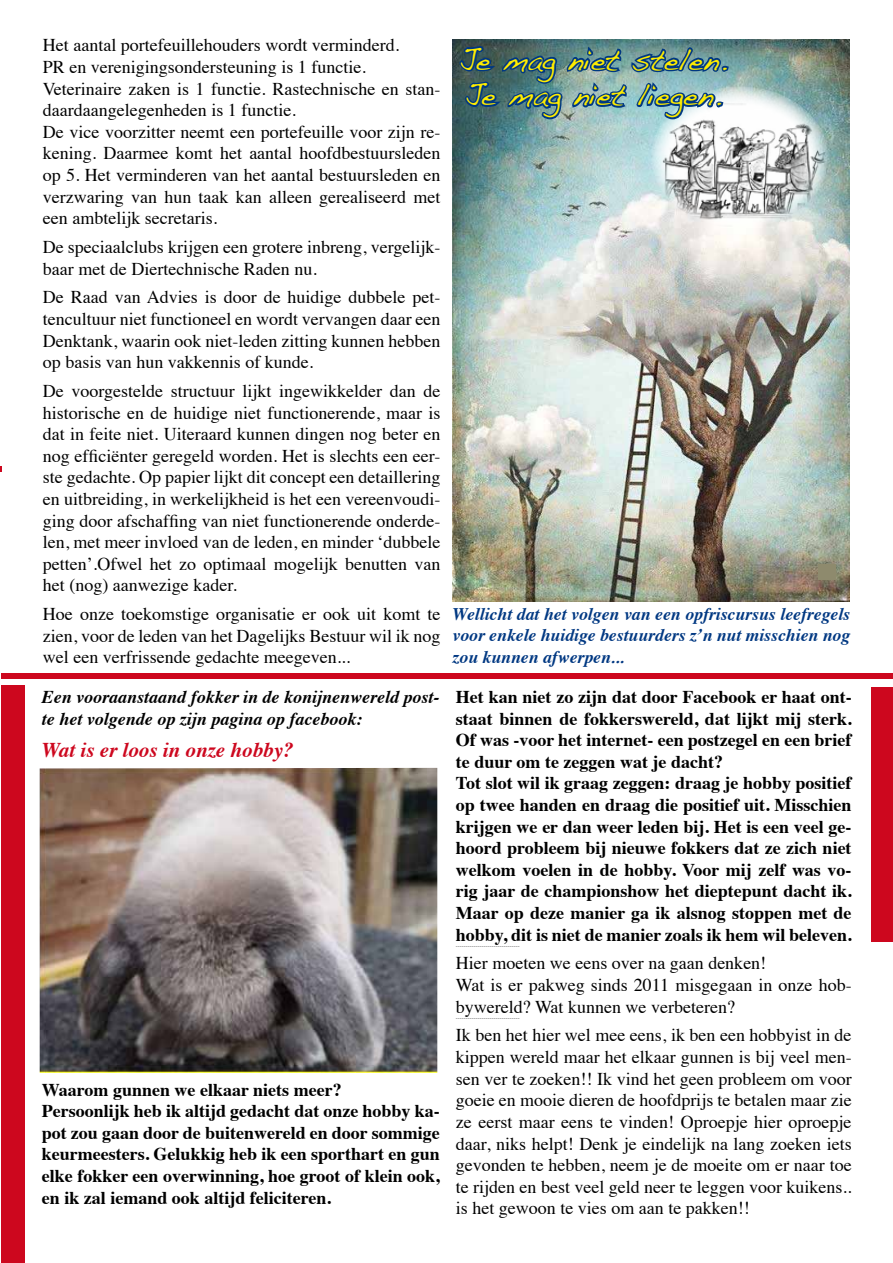
<style>
.page{position:relative;width:893px;height:1263px;background:#fff}
.page>*{position:absolute;margin:0;border:0;box-sizing:border-box;transform-origin:0 0}
.t1{font:29.7px/35.7px "Handwriting Dakota";color:#ffed00}
.t2{font:italic 700 21px "Times";color:#cd071e}
.t3{font:18px/21.6px "Times";color:#000;text-align:justify}
.t4{font:700 18px/21.6px "Times";color:#000}
.t5{font:italic 700 18px/21.6px "Times";color:#000}
.t6{font:italic 700 17.7px/21.3px "Times";color:#003882;text-align:justify}
.t7{font:6px "Times";color:#000}
</style>
<div class="page">
<img style="left:40px;top:768px;width:397px;height:305px">
<div style="left:1px;top:685px;width:23px;height:578px;background:#cd071e"></div>
<img style="left:453px;top:39px;width:397px;height:563px">
<svg style="left:651px;top:86px;width:177px;height:142px"></svg>
<img style="left:651px;top:100px;width:177px;height:127px">
<img style="left:458px;top:39px;width:273px;height:83px">
<div style="left:818px;top:564px;width:18px;height:16px;background:#8e8a6d"></div>
<div style="left:1px;top:673px;width:892px;height:5px;background:#cd071e"></div>
<div style="left:871px;top:687px;width:22px;height:255px;background:#cd071e"></div>
<p class="t3" style="left:43px;top:33px;width:399px;text-align:left">Het aantal portefeuillehouders wordt verminderd.<br>PR en verenigingsondersteuning is 1 functie.<br>Veterinaire zaken is 1 functie. Rastechnische en stan&shy;daardaangelegenheden is 1 functie.<br>De vice voorzitter neemt een portefeuille voor zijn re&shy;kening. Daarmee komt het aantal hoofdbestuursleden op 5. Het verminderen van het aantal bestuursleden en verzwaring van hun taak kan alleen gerealiseerd met een ambtelijk secretaris.</p>
<p class="t3" style="left:43px;top:235px;width:399px">De speciaalclubs krijgen een grotere inbreng, vergelijk&shy;baar met de Diertechnische Raden nu.</p>
<p class="t3" style="left:43px;top:285px;width:399px">De Raad van Advies is door de huidige dubbele pet&shy;tencultuur niet functioneel en wordt vervangen daar een Denktank, waarin ook niet-leden zitting kunnen hebben op basis van hun vakkennis of kunde.</p>
<p class="t3" style="left:43px;top:379px;width:399px">De voorgestelde structuur lijkt ingewikkelder dan de historische en de huidige niet functionerende, maar is dat in feite niet. Uiteraard kunnen dingen nog beter en nog efficiënter geregeld worden. Het is slechts een eer&shy;ste gedachte. Op papier lijkt dit concept een detaillering en uitbreiding, in werkelijkheid is het een vereenvoudi&shy;ging door afschaffing van niet functionerende onderde&shy;len, met meer invloed van de leden, en minder ‘dubbele petten’.Ofwel het zo optimaal mogelijk benutten van het (nog) aanwezige kader.</p>
<p class="t3" style="left:43px;top:602px;width:399px">Hoe onze toekomstige organisatie er ook uit komt te zien, voor de leden van het Dagelijks Bestuur wil ik nog wel een verfrissende gedachte meegeven...</p>
<p class="t5" style="left:42px;top:685px;width:399px">Een vooraanstaand fokker in de konijnenwereld post&shy;te het volgende op zijn pagina op facebook:</p>
<p class="t2" style="left:42px;top:730px;width:253px">Wat is er loos in onze hobby?</p>
<p class="t4" style="left:42px;top:1077px;width:399px">Waarom gunnen we elkaar niets meer?<br>Persoonlijk heb ik altijd gedacht dat onze hobby ka&shy;pot zou gaan door de buitenwereld en door sommige keurmeesters. Gelukkig heb ik een sporthart en gun elke fokker een overwinning, hoe groot of klein ook, en ik zal iemand ook altijd feliciteren.</p>
<h1 class="t1" style="left:459px;top:42px;width:269px">Je mag niet stelen.<br>Je mag niet liegen.</h1>
<p class="t6" style="left:453px;top:602px;width:399px">Wellicht dat het volgen van een opfriscursus leefregels voor enkele huidige bestuurders z’n nut misschien nog zou kunnen afwerpen...</p>
<p class="t4" style="left:456px;top:684px;width:397px">Het kan niet zo zijn dat door Facebook er haat ont&shy;staat binnen de fokkerswereld, dat lijkt mij sterk.<br>Of was -voor het internet- een postzegel en een brief te duur om te zeggen wat je dacht?<br>Tot slot wil ik graag zeggen: draag je hobby positief op twee handen en draag die positief uit. Misschien krijgen we er dan weer leden bij. Het is een veel ge&shy;hoord probleem bij nieuwe fokkers dat ze zich niet welkom voelen in de hobby. Voor mij zelf was vo&shy;rig jaar de championshow het dieptepunt dacht ik.<br>Maar op deze manier ga ik alsnog stoppen met de hobby, dit is niet de manier zoals ik hem wil beleven.</p>
<p class="t7" style="left:456px;top:940px;width:65px">--------------------------------</p>
<p class="t3" style="left:456px;top:951px;width:397px;text-align:left">Hier moeten we eens over na gaan denken!<br>Wat is er pakweg sinds 2011 misgegaan in onze hob&shy;bywereld? Wat kunnen we verbeteren?</p>
<p class="t7" style="left:456px;top:1012px;width:65px">--------------------------------</p>
<p class="t3" style="left:456px;top:1023px;width:397px">Ik ben het hier wel mee eens, ik ben een hobbyist in de kippen wereld maar het elkaar gunnen is bij veel men&shy;sen ver te zoeken!! Ik vind het geen probleem om voor goeie en mooie dieren de hoofdprijs te betalen maar zie ze eerst maar eens te vinden! Oproepje hier oproepje daar, niks helpt! Denk je eindelijk na lang zoeken iets gevonden te hebben, neem je de moeite om er naar toe te rijden en best veel geld neer te leggen voor kuikens.. is het gewoon te vies om aan te pakken!!</p>
</div>
